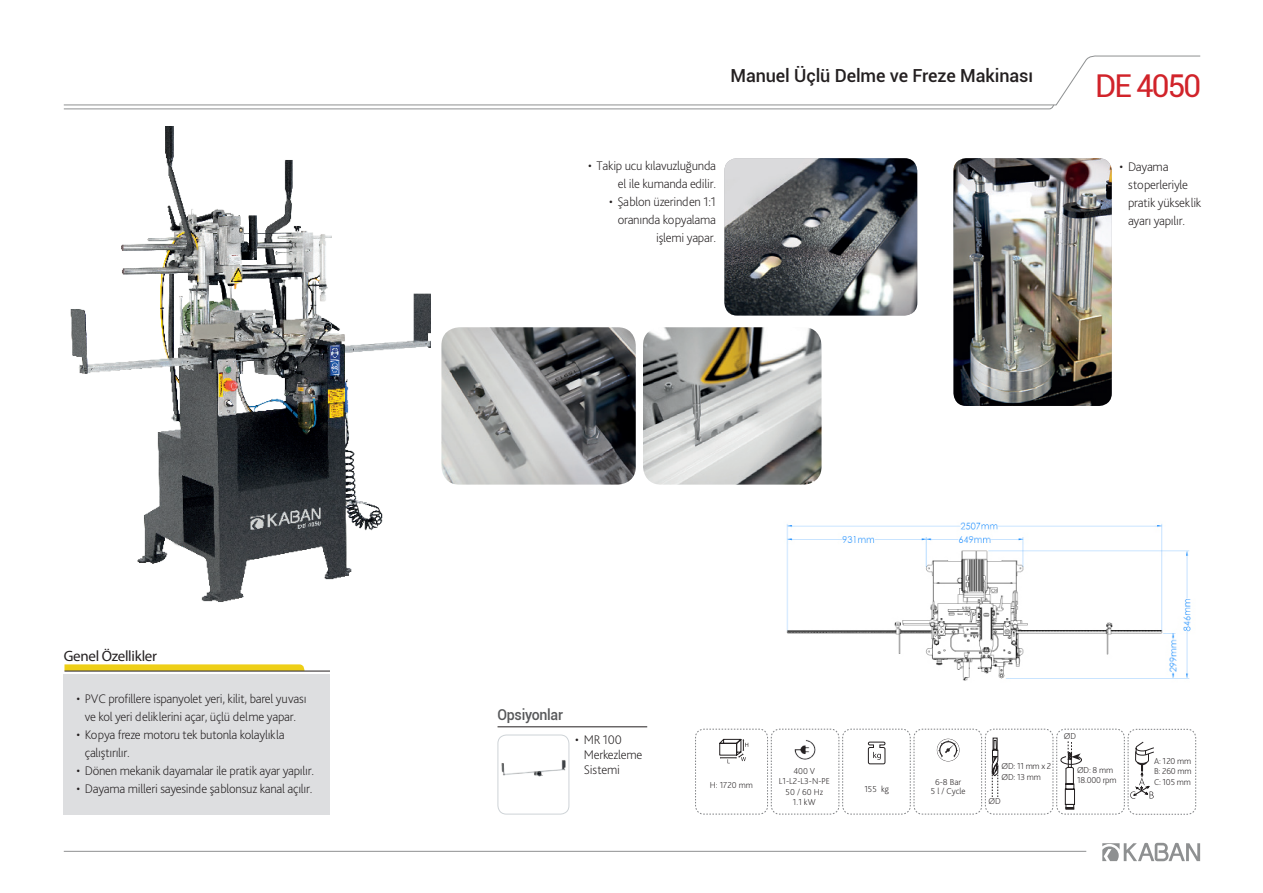
<style>
.page{position:relative;width:1263px;height:893px;background:#fff}
.page>*{position:absolute;margin:0;border:0;box-sizing:border-box;transform-origin:0 0}
.t1{font:31.5px "Roboto";letter-spacing:-.06em;color:#d1232a}
.t2{font:500 18px "Roboto";letter-spacing:-.005em;color:#231f20}
.t3{font:15px "Myriad Pro";letter-spacing:-.02em;color:#231f20}
.t4{font:500 15px "Roboto";letter-spacing:-.02em;color:#57585a;scale:.94 1}
.t5{font:200 13.05px/18px "Bliss Pro";letter-spacing:-.02em;color:#231f20}
.t6{font:200 9px/10.5px "Bliss Pro";letter-spacing:-.01em;color:#231f20}
</style>
<div class="page">
<svg style="left:63px;top:106px;width:991px;height:4px"></svg>
<svg style="left:63px;top:55px;width:1138px;height:51px"></svg>
<svg style="left:1102px;top:842px;width:98px;height:19px"></svg>
<hr style="left:64px;top:851px;width:1022px;height:1px;background:#8e9091">
<img style="left:724px;top:158px;width:193px;height:158px">
<img style="left:953px;top:158px;width:159px;height:248px">
<img style="left:441px;top:327px;width:195px;height:158px">
<img style="left:643px;top:327px;width:178px;height:158px">
<img style="left:786px;top:522px;width:405px;height:159px">
<img style="left:70px;top:127px;width:360px;height:475px">
<hr style="left:497px;top:727px;width:150px;height:1px;background:#231f20">
<img style="left:501px;top:760px;width:65px;height:17px">
<div style="left:497px;top:735px;width:72px;height:79px;border:1px solid #ced3d7;border-radius:9px"></div>
<div style="left:64px;top:674px;width:266px;height:140px;background:#dddee0"></div>
<svg style="left:64px;top:664px;width:241px;height:7px"></svg>
<hr style="left:64px;top:671px;width:266px;height:1px;background:#231f20">
<svg style="left:695px;top:728px;width:501px;height:87px"></svg>
<p class="t3" style="left:64px;top:647px;width:95px">Genel Özellikler</p>
<p class="t5" style="left:76px;top:690px;width:232px;text-align:center">• PVC profillere ispanyolet yeri, kilit, barel yuvası ve kol yeri deliklerini açar, üçlü delme yapar.</p>
<p class="t5" style="left:85px;top:726px;width:201px;text-indent:-9px">• Kopya freze motoru tek butonla kolaylıkla çalıştırılır.</p>
<p class="t5" style="left:76px;top:762px;width:239px">• Dönen mekanik dayamalar ile pratik ayar yapılır.</p>
<p class="t5" style="left:76px;top:780px;width:238px">• Dayama milleri sayesinde şablonsuz kanal açılır.</p>
<h2 class="t2" style="left:730px;top:63px;width:304px">Manuel Üçlü Delme ve Freze Makinası</h2>
<p class="t5" style="left:588px;top:157px;width:129px;text-align:right">• Takip ucu kılavuzluğunda el ile kumanda edilir.</p>
<p class="t5" style="left:609px;top:193px;width:108px;text-align:right">• Şablon üzerinden 1:1 oranında kopyalama işlemi yapar.</p>
<h1 class="t1" style="left:1095px;top:64px;width:108px">DE 4050</h1>
<p class="t5" style="left:1128px;top:158px;width:75px;text-indent:-9px">• Dayama stoperleriyle pratik yükseklik ayarı yapılır.</p>
<p class="t4" style="left:497px;top:704px;width:71px">Opsiyonlar</p>
<p class="t5" style="left:584px;top:732px;width:60px;line-height:15px;text-indent:-9px">• MR 100<br>Merkezleme<br>Sistemi</p>
<p class="t6" style="left:779px;top:765px;width:53px;text-align:center">400 V<br>L1-L2-L3-N-PE<br>50 / 60 Hz<br>1.1 kW</p>
<p class="t6" style="left:931px;top:777px;width:36px;line-height:9px;text-align:center">6-8 Bar<br>5 l / Cycle</p>
<p class="t6" style="left:710px;top:780px;width:45px">H: 1720 mm</p>
<p class="t6" style="left:864px;top:783px;width:26px">155 kg</p>
<p class="t6" style="left:1001px;top:761px;width:51px">ØD: 11 mm x 2<br>ØD: 13 mm</p>
<p class="t6" style="left:988px;top:796px;width:14px">ØD</p>
<p class="t6" style="left:1064px;top:730px;width:14px">ØD</p>
<p class="t6" style="left:1077px;top:764px;width:41px">ØD: 8 mm<br>18.000 rpm</p>
<p class="t6" style="left:1154px;top:755px;width:39px;text-align:justify">A: 120 mm B: 260 mm C: 105 mm</p>
</div>
